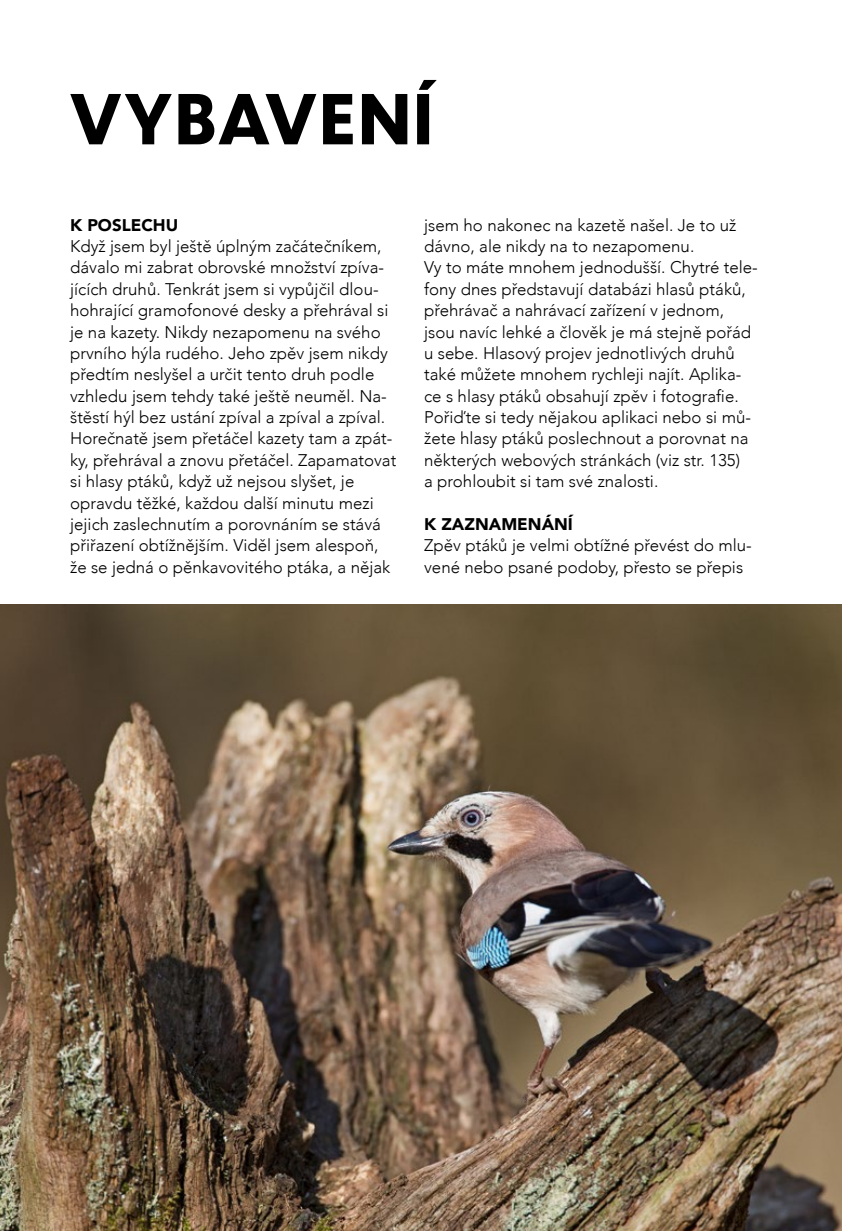
<style>
.page{position:relative;width:842px;height:1231px;background:#fff}
.page>*{position:absolute;margin:0;border:0;box-sizing:border-box;transform-origin:0 0}
.t1{font:700 67.5px "Dunbar Low";letter-spacing:.05em;color:#000}
.t2{font:300 16.88px/21.4px "Avenir";color:#000}
.t3{font:900 16.88px "Avenir";color:#000}
</style>
<div class="page">
<img style="left:0;top:605px;width:842px;height:626px">
<h1 class="t1" style="left:70px;top:70px;width:364px">VYBAVENÍ</h1>
<p class="t3" style="left:70px;top:210px;width:110px">K POSLECHU</p>
<p class="t2" style="left:70px;top:236px;width:328px">Když jsem byl ještě úplným začátečníkem, dávalo mi zabrat obrovské množství zpíva&shy;jících druhů. Tenkrát jsem si vypůjčil dlou&shy;hohrající gramofonové desky a přehrával si je na kazety. Nikdy nezapomenu na svého prvního hýla rudého. Jeho zpěv jsem nikdy předtím neslyšel a určit tento druh podle vzhledu jsem tehdy také ještě neuměl. Na&shy;štěstí hýl bez ustání zpíval a zpíval a zpíval.<br>Horečnatě jsem přetáčel kazety tam a zpát&shy;ky, přehrával a znovu přetáčel. Zapamatovat si hlasy ptáků, když už nejsou slyšet, je opravdu těžké, každou další minutu mezi jejich zaslechnutím a porovnáním se stává přiřazení obtížnějším. Viděl jsem alespoň, že se jedná o pěnkavovitého ptáka, a nějak</p>
<p class="t2" style="left:424px;top:214px;width:335px">jsem ho nakonec na kazetě našel. Je to už dávno, ale nikdy na to nezapomenu.<br>Vy to máte mnohem jednodušší. Chytré tele&shy;fony dnes představují databázi hlasů ptáků, přehrávač a nahrávací zařízení v jednom, jsou navíc lehké a člověk je má stejně pořád u sebe. Hlasový projev jednotlivých druhů také můžete mnohem rychleji najít. Aplika&shy;ce s hlasy ptáků obsahují zpěv i fotografie.<br>Pořiďte si tedy nějakou aplikaci nebo si mů&shy;žete hlasy ptáků poslechnout a porovnat na některých webových stránkách (viz str. 135)<br>a prohloubit si tam své znalosti.</p>
<p class="t3" style="left:424px;top:510px;width:150px">K ZAZNAMENÁNÍ</p>
<p class="t2" style="left:424px;top:535px;width:329px">Zpěv ptáků je velmi obtížné převést do mlu&shy;vené nebo psané podoby, přesto se přepis</p>
</div>
